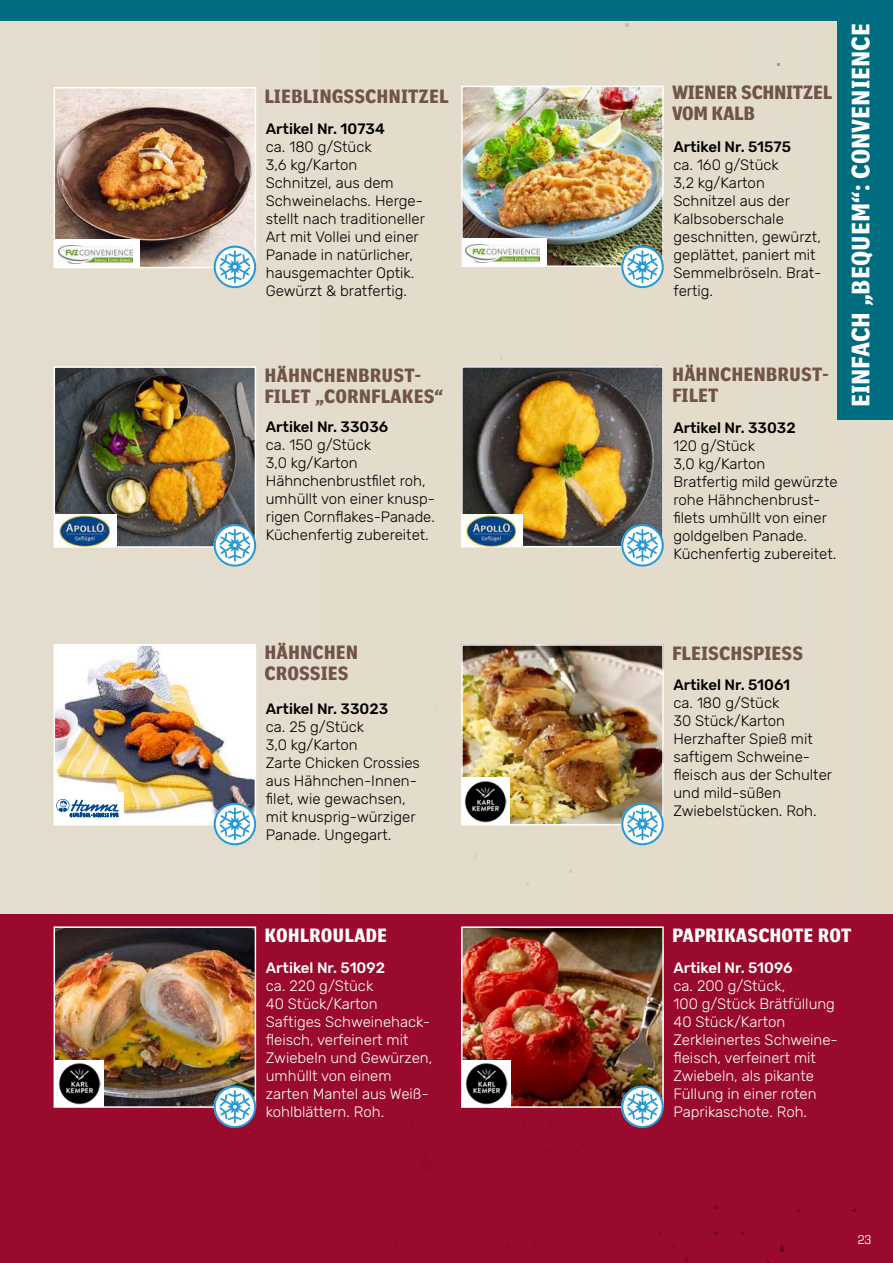
<style>
.page{position:relative;width:893px;height:1263px;background:#fff}
.page>*{position:absolute;margin:0;border:0;box-sizing:border-box;transform-origin:0 0}
.t1{font:700 25.5px "Crowcamp";color:#fff}
.t2{font:700 19.5px/21px "Crowcamp";color:#705449}
.t3{font:700 19.5px "Crowcamp";color:#fff}
.t4{font:700 19.5px/21px "Crowcamp";letter-spacing:-.02em;color:#705449}
.t5{font:300 15px/18px "Rubik";color:#000}
.t6{font:300 15px/18px "Rubik";color:#fff}
.t7{font:500 15px "Rubik";color:#000}
.t8{font:500 15px "Rubik";color:#fff}
.t9{font:condensed 12px "Eurostile";color:#fff}
.t10{font:4.8px "DK Lemon Yellow Sun";letter-spacing:.095em;color:#004994;scale:1.2 1}
</style>
<div class="page">
<div style="left:0;top:0;width:893px;height:914px;background:#e4dccb"></div>
<div style="left:0;top:914px;width:893px;height:349px;background:#990a2c"></div>
<img style="left:57px;top:929px;width:196px;height:176px">
<div style="left:54px;top:926px;width:202px;height:182px;border:2px solid #fff"></div>
<svg style="left:214px;top:1085px;width:42px;height:43px;background:#9cb2c8"></svg>
<img style="left:464px;top:929px;width:197px;height:176px">
<div style="left:461px;top:926px;width:203px;height:182px;border:2px solid #fff"></div>
<img style="left:464px;top:369px;width:197px;height:175px">
<div style="left:461px;top:366px;width:203px;height:181px;border:2px solid #fff"></div>
<img style="left:464px;top:89px;width:197px;height:175px">
<div style="left:461px;top:86px;width:203px;height:181px;border:2px solid #fff"></div>
<img style="left:57px;top:647px;width:196px;height:175px">
<div style="left:54px;top:644px;width:202px;height:181px;border:2px solid #fff"></div>
<img style="left:57px;top:369px;width:196px;height:176px">
<div style="left:54px;top:366px;width:202px;height:182px;border:2px solid #fff"></div>
<img style="left:57px;top:90px;width:196px;height:175px">
<div style="left:54px;top:87px;width:202px;height:181px;border:2px solid #fff"></div>
<img style="left:464px;top:647px;width:197px;height:175px">
<div style="left:461px;top:644px;width:203px;height:181px;border:2px solid #fff"></div>
<div style="left:838px;top:0;width:55px;height:420px;background:#006c7f"></div>
<div style="left:0;top:0;width:893px;height:21px;background:#006c7f"></div>
<svg style="left:214px;top:803px;width:42px;height:42px;background:#a7cce1"></svg>
<svg style="left:621px;top:803px;width:43px;height:42px;background:#aacddd"></svg>
<svg style="left:621px;top:1085px;width:43px;height:43px;background:#9badc1"></svg>
<svg style="left:214px;top:524px;width:42px;height:43px;background:#a5cadd"></svg>
<svg style="left:621px;top:524px;width:43px;height:43px;background:#a5c9db"></svg>
<svg style="left:214px;top:246px;width:42px;height:42px;background:#b2d6e8"></svg>
<svg style="left:621px;top:246px;width:43px;height:42px;background:#a9cedc"></svg>
<div style="left:55px;top:239px;width:85px;height:29px;background:#fff"></div>
<img style="left:59px;top:245px;width:73px;height:18px">
<div style="left:462px;top:238px;width:85px;height:29px;background:#fff"></div>
<img style="left:466px;top:244px;width:74px;height:18px">
<div style="left:55px;top:792px;width:69px;height:33px;background:#fff"></div>
<svg style="left:56px;top:799px;width:63px;height:13px"></svg>
<div style="left:55px;top:514px;width:62px;height:33px;background:#fff"></div>
<img style="left:60px;top:514px;width:50px;height:33px">
<div style="left:461px;top:514px;width:62px;height:33px;background:#fff"></div>
<img style="left:466px;top:514px;width:50px;height:33px">
<div style="left:461px;top:778px;width:49px;height:46px;background:#fff"></div>
<img style="left:465px;top:781px;width:42px;height:41px">
<div style="left:55px;top:1060px;width:49px;height:47px;background:#fff"></div>
<img style="left:59px;top:1063px;width:42px;height:42px">
<div style="left:462px;top:1060px;width:49px;height:47px;background:#fff"></div>
<img style="left:466px;top:1063px;width:41px;height:42px">
<p class="t10" style="left:70px;top:812px;width:42px">GEFLÜGEL- GENUSS PUR</p>
<h2 class="t2" style="left:264px;top:86px;width:186px">LIEBLINGSSCHNITZEL</h2>
<p class="t7" style="left:266px;top:120px;width:120px">Artikel Nr. 10734</p>
<p class="t5" style="left:266px;top:138px;width:161px">ca. 180 g/Stück<br>3,6 kg/Karton<br>Schnitzel, aus dem<br>Schweinelachs. Herge&shy;stellt nach traditioneller<br>Art mit Vollei und einer<br>Panade in natürlicher, hausgemachter Optik.<br>Gewürzt &amp; bratfertig.</p>
<h2 class="t2" style="left:264px;top:365px;width:181px">HÄHNCHENBRUST-<br>FILET „CORNFLAKES“</h2>
<p class="t7" style="left:266px;top:418px;width:124px">Artikel Nr. 33036</p>
<p class="t5" style="left:266px;top:436px;width:171px">ca. 150 g/Stück<br>3,0 kg/Karton<br>Hähnchenbrustfilet roh, umhüllt von einer knusp&shy;rigen Cornflakes-Panade.<br>Küchenfertig zubereitet.</p>
<h2 class="t2" style="left:264px;top:641px;width:95px">HÄHNCHEN<br>CROSSIES</h2>
<p class="t7" style="left:266px;top:700px;width:124px">Artikel Nr. 33023</p>
<p class="t5" style="left:266px;top:718px;width:156px">ca. 25 g/Stück<br>3,0 kg/Karton<br>Zarte Chicken Crossies aus Hähnchen-Innen&shy;filet, wie gewachsen, mit knusprig-würziger<br>Panade. Ungegart.</p>
<h2 class="t3" style="left:264px;top:924px;width:124px">KOHLROULADE</h2>
<p class="t8" style="left:266px;top:959px;width:121px">Artikel Nr. 51092</p>
<p class="t6" style="left:266px;top:977px;width:168px">ca. 220 g/Stück<br>40 Stück/Karton<br>Saftiges Schweinehack&shy;fleisch, verfeinert mit<br>Zwiebeln und Gewürzen, umhüllt von einem zarten Mantel aus Weiß&shy;kohlblättern. Roh.</p>
<h2 class="t4" style="left:672px;top:82px;width:162px">WIENER SCHNITZEL<br>VOM KALB</h2>
<p class="t7" style="left:673px;top:139px;width:119px">Artikel Nr. 51575</p>
<p class="t5" style="left:673px;top:157px;width:149px">ca. 160 g/Stück<br>3,2 kg/Karton<br>Schnitzel aus der<br>Kalbsoberschale geschnitten, gewürzt, geplättet, paniert mit<br>Semmelbröseln. Brat&shy;fertig.</p>
<h2 class="t2" style="left:672px;top:363px;width:158px">HÄHNCHENBRUST-<br>FILET</h2>
<p class="t7" style="left:673px;top:419px;width:124px">Artikel Nr. 33032</p>
<p class="t5" style="left:673px;top:437px;width:166px">120 g/Stück<br>3,0 kg/Karton<br>Bratfertig mild gewürzte rohe Hähnchenbrust&shy;filets umhüllt von einer goldgelben Panade.<br>Küchenfertig zubereitet.</p>
<h1 class="t1" style="left:846px;top:407px;width:386px;rotate:-90deg">EINFACH „BEQUEM“: CONVENIENCE</h1>
<h2 class="t2" style="left:672px;top:643px;width:133px">FLEISCHSPIESS</h2>
<p class="t7" style="left:673px;top:676px;width:118px">Artikel Nr. 51061</p>
<p class="t5" style="left:673px;top:694px;width:160px">ca. 180 g/Stück<br>30 Stück/Karton<br>Herzhafter Spieß mit saftigem Schweine&shy;fleisch aus der Schulter und mild-süßen<br>Zwiebelstücken. Roh.</p>
<h2 class="t3" style="left:672px;top:924px;width:181px">PAPRIKASCHOTE ROT</h2>
<p class="t8" style="left:673px;top:959px;width:121px">Artikel Nr. 51096</p>
<p class="t6" style="left:673px;top:977px;width:166px">ca. 200 g/Stück,<br>100 g/Stück Brätfüllung<br>40 Stück/Karton<br>Zerkleinertes Schweine&shy;fleisch, verfeinert mit<br>Zwiebeln, als pikante<br>Füllung in einer roten<br>Paprikaschote. Roh.</p>
<p class="t9" style="left:858px;top:1233px;width:15px">23</p>
</div>
